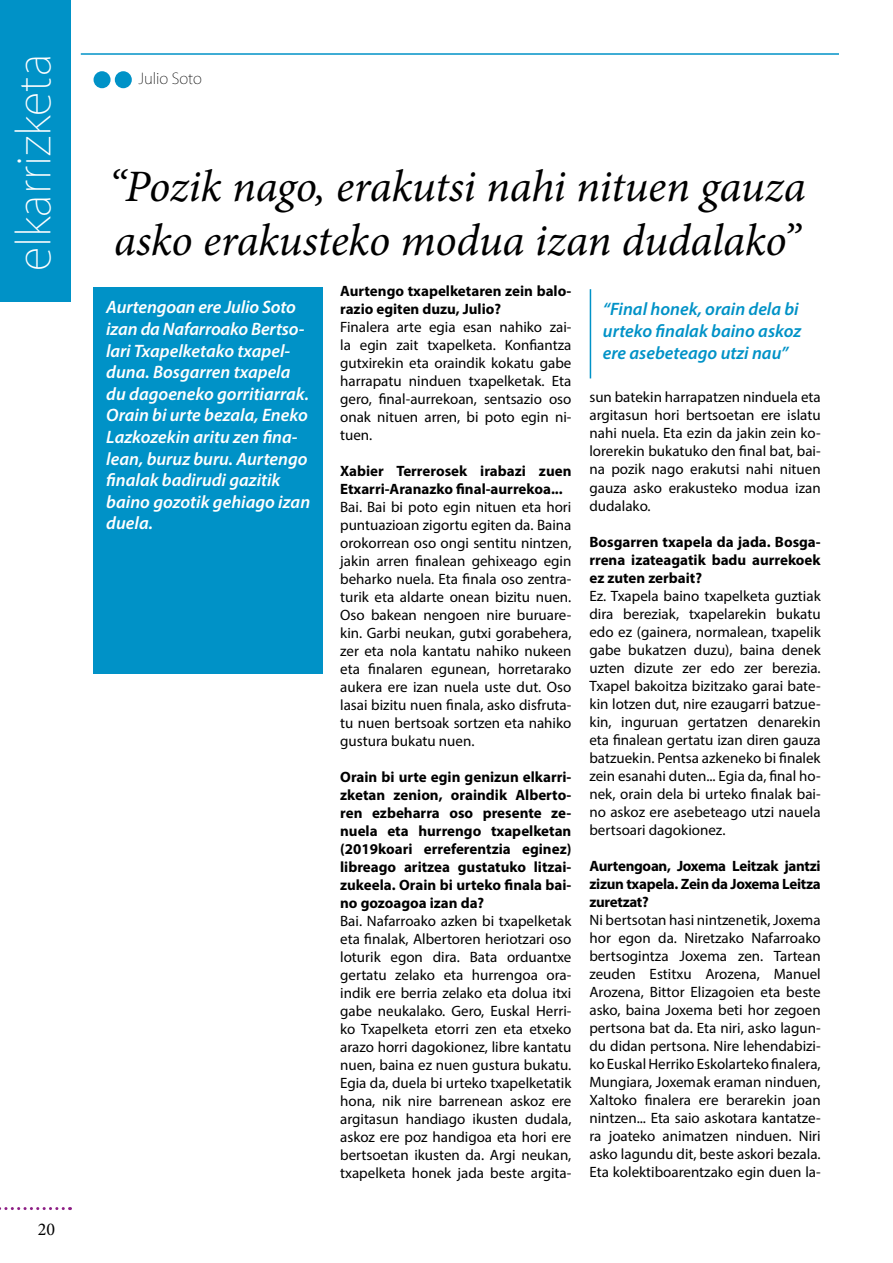
<style>
.page{position:relative;width:893px;height:1263px;background:#fff}
.page>*{position:absolute;margin:0;border:0;box-sizing:border-box;transform-origin:0 0}
.t1{font:italic 45px/54px "Minion Pro";letter-spacing:-.01em;color:#000}
.t2{font:200 45px "Koz Go Pr 6 N";color:#fff}
.t3{font:italic 600 18px/21.6px "Myriad Pro";color:#fff}
.t4{font:italic 600 18px/21.6px "Myriad Pro";color:#0092c7}
.t5{font:18px "Minion Pro";color:#000}
.t6{font:15px/18px "Myriad Pro";color:#000;text-align:justify}
.t7{font:700 15px/18px "Myriad Pro";color:#000;text-align:justify}
.t8{font:200 15px "Koz Go Pr 6 N";color:#000}
</style>
<div class="page">
<svg style="left:0;top:1207px;width:63px;height:3px"></svg>
<div style="left:0;top:0;width:70px;height:302px;background:#0092c7"></div>
<hr style="left:81px;top:53px;width:758px;height:2px;background:#0092c7">
<div style="left:94px;top:71px;width:17px;height:17px;background:#0092c7;border-radius:50%"></div>
<div style="left:115px;top:71px;width:17px;height:17px;background:#0092c7;border-radius:50%"></div>
<div style="left:94px;top:287px;width:229px;height:387px;background:#0092c7"></div>
<hr style="left:590px;top:289px;width:1px;height:89px;background:#0092c7">
<h1 class="t2" style="left:9px;top:271px;width:219px;rotate:-90deg">elkarrizketa</h1>
<p class="t5" style="left:38px;top:1217px;width:19px">20</p>
<p class="t8" style="left:138px;top:70px;width:65px">Julio Soto</p>
<h1 class="t1" style="left:108px;top:159px;width:699px">“Pozik nago, erakutsi nahi nituen gauza asko erakusteko modua izan dudalako”</h1>
<p class="t7" style="left:340px;top:282px;width:233px">Aurtengo txapelketaren zein balo&shy;razio egiten duzu, Julio?</p>
<p class="t6" style="left:340px;top:318px;width:233px">Finalera arte egia esan nahiko zai&shy;la egin zait txapelketa. Konfiantza gutxirekin eta oraindik kokatu gabe harrapatu ninduen txapelketak. Eta gero, final-aurrekoan, sentsazio oso onak nituen arren, bi poto egin ni&shy;tuen.</p>
<p class="t7" style="left:340px;top:462px;width:233px">Xabier Terrerosek irabazi zuen<br>Etxarri-Aranazko final-aurrekoa...</p>
<p class="t6" style="left:340px;top:498px;width:233px">Bai. Bai bi poto egin nituen eta hori puntuazioan zigortu egiten da. Baina orokorrean oso ongi sentitu nintzen, jakin arren finalean gehixeago egin beharko nuela. Eta finala oso zentra&shy;turik eta aldarte onean bizitu nuen.<br>Oso bakean nengoen nire buruare&shy;kin. Garbi neukan, gutxi gorabehera, zer eta nola kantatu nahiko nukeen eta finalaren egunean, horretarako aukera ere izan nuela uste dut. Oso lasai bizitu nuen finala, asko disfruta&shy;tu nuen bertsoak sortzen eta nahiko gustura bukatu nuen.</p>
<p class="t7" style="left:340px;top:768px;width:233px">Orain bi urte egin genizun elkarri&shy;zketan zenion, oraindik Alberto&shy;ren ezbeharra oso presente ze&shy;nuela eta hurrengo txapelketan (2019koari erreferentzia eginez) libreago aritzea gustatuko litzai&shy;zukeela. Orain bi urteko finala bai&shy;no gozoagoa izan da?</p>
<p class="t6" style="left:340px;top:912px;width:233px">Bai. Nafarroako azken bi txapelketak eta finalak, Albertoren heriotzari oso loturik egon dira. Bata orduantxe gertatu zelako eta hurrengoa ora&shy;indik ere berria zelako eta dolua itxi gabe neukalako. Gero, Euskal Herri&shy;ko Txapelketa etorri zen eta etxeko arazo horri dagokionez, libre kantatu nuen, baina ez nuen gustura bukatu.<br>Egia da, duela bi urteko txapelketatik hona, nik nire barrenean askoz ere argitasun handiago ikusten dudala, askoz ere poz handigoa eta hori ere bertsoetan ikusten da. Argi neukan, txapelketa honek jada beste argita-</p>
<p class="t3" style="left:106px;top:296px;width:205px">Aurtengoan ere Julio Soto izan da Nafarroako Bertso&shy;lari Txapelketako txapel&shy;duna. Bosgarren txapela du dagoeneko gorritiarrak.<br>Orain bi urte bezala, Eneko<br>Lazkozekin aritu zen fina&shy;lean, buruz buru. Aurtengo finalak badirudi gazitik baino gozotik gehiago izan duela.</p>
<p class="t4" style="left:603px;top:298px;width:200px">“Final honek, orain dela bi urteko finalak baino askoz ere asebeteago utzi nau”</p>
<p class="t6" style="left:589px;top:388px;width:233px">sun batekin harrapatzen ninduela eta argitasun hori bertsoetan ere islatu nahi nuela. Eta ezin da jakin zein ko&shy;lorerekin bukatuko den final bat, bai&shy;na pozik nago erakutsi nahi nituen gauza asko erakusteko modua izan dudalako.</p>
<p class="t7" style="left:589px;top:532px;width:233px">Bosgarren txapela da jada. Bosga&shy;rrena izateagatik badu aurrekoek ez zuten zerbait?</p>
<p class="t6" style="left:589px;top:586px;width:233px">Ez. Txapela baino txapelketa guztiak dira bereziak, txapelarekin bukatu edo ez (gainera, normalean, txapelik gabe bukatzen duzu), baina denek uzten dizute zer edo zer berezia.<br>Txapel bakoitza bizitzako garai bate&shy;kin lotzen dut, nire ezaugarri batzue&shy;kin, inguruan gertatzen denarekin eta finalean gertatu izan diren gauza batzuekin. Pentsa azkeneko bi finalek zein esanahi duten... Egia da, final ho&shy;nek, orain dela bi urteko finalak bai&shy;no askoz ere asebeteago utzi nauela bertsoari dagokionez.</p>
<p class="t7" style="left:589px;top:856px;width:233px">Aurtengoan, Joxema Leitzak jantzi zizun txapela. Zein da Joxema Leitza zuretzat?</p>
<p class="t6" style="left:589px;top:910px;width:233px">Ni bertsotan hasi nintzenetik, Joxema hor egon da. Niretzako Nafarroako bertsogintza Joxema zen. Tartean zeuden Estitxu Arozena, Manuel Arozena, Bittor Elizagoien eta beste asko, baina Joxema beti hor zegoen pertsona bat da. Eta niri, asko lagun&shy;du didan pertsona. Nire lehendabizi&shy;ko Euskal Herriko Eskolarteko finalera, Mungiara, Joxemak eraman ninduen, Xaltoko finalera ere berarekin joan nintzen... Eta saio askotara kantatze&shy;ra joateko animatzen ninduen. Niri asko lagundu dit, beste askori bezala.<br>Eta kolektiboarentzako egin duen la-</p>
</div>
